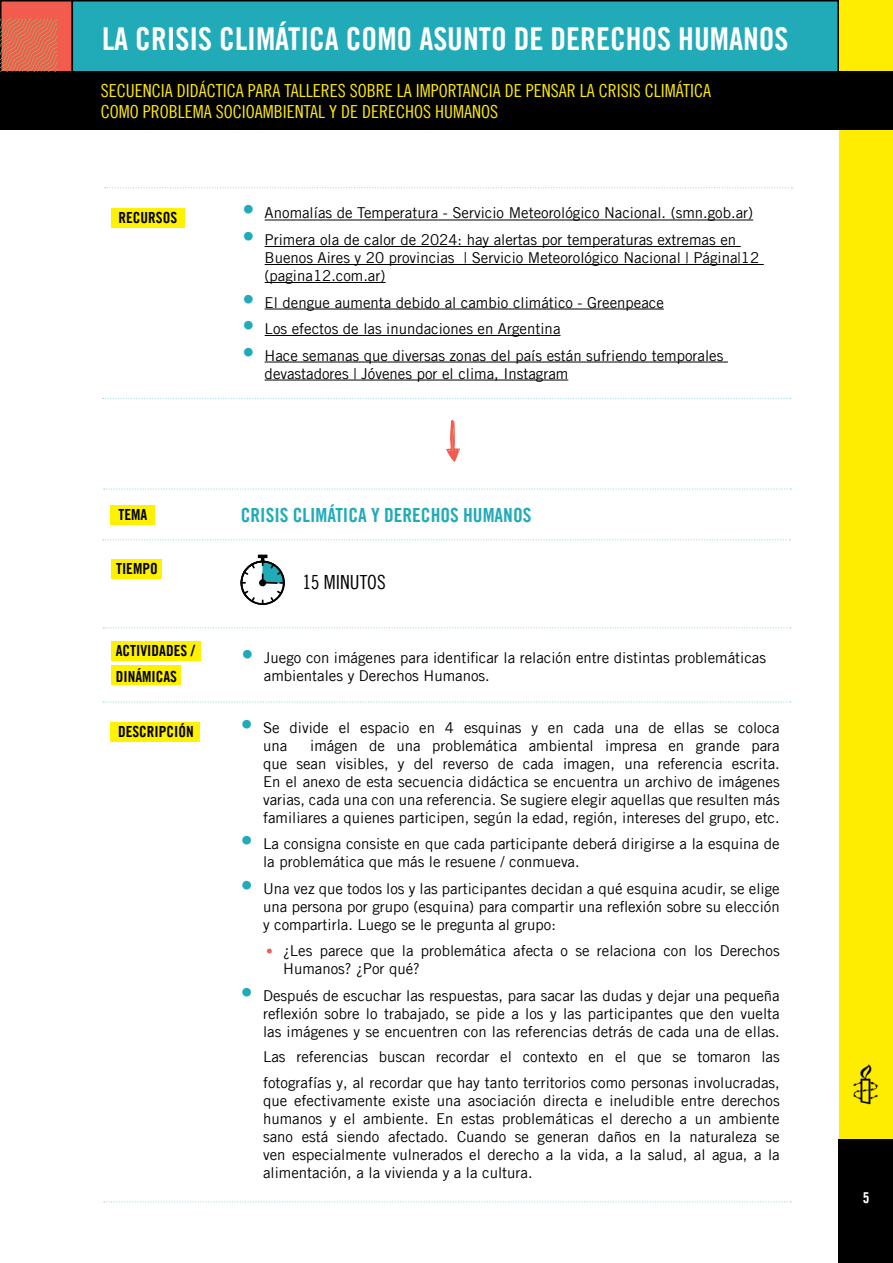
<style>
.page{position:relative;width:893px;height:1263px;background:#fff}
.page>*{position:absolute;margin:0;border:0;box-sizing:border-box;transform-origin:0 0}
.t1{font:31.5px "Amnesty Trade Gothic Bd Cn 20";color:#fff}
.t2{font:19.5px "Amnesty Trade Gothic Bd Cn 20";color:#21abb8}
.t3{font:19.5px "Amnesty Trade Gothic Cn 18";color:#000}
.t4{font:18px/21px "Amnesty Trade Gothic Cn 18";color:#ffed00}
.t5{font:15.3px/25.5px "Amnesty Trade Gothic Bd Cn 20";color:#000}
.t6{font:15px/18px "Amnesty Trade Gothic";color:#000}
.t7{font:15px "Amnesty Trade Gothic Bd Cn 20";color:#fff}
.s1{font-family:"Amnesty Trade Gothic Cn 18";font-size:24px;color:#21abb8}
.s2{font-size:13.5px;color:#f25c4f}
</style>
<div class="page">
<div style="left:839px;top:0;width:54px;height:1140px;background:#ffed00"></div>
<div style="left:0;top:0;width:73px;height:87px;background:#f25c4f;border:2px solid #000"></div>
<div style="left:72px;top:0;width:767px;height:118px;background:#21abb8;border:2px solid #000"></div>
<div style="left:839px;top:1140px;width:54px;height:123px;background:#000"></div>
<img style="left:853px;top:1064px;width:26px;height:41px">
<div style="left:0;top:71px;width:893px;height:59px;background:#000"></div>
<svg style="left:0;top:19px;width:57px;height:53px"></svg>
<svg style="left:105px;top:187px;width:687px;height:1px"></svg>
<hr style="left:265px;top:220px;width:488px;height:1px;background:#000">
<hr style="left:265px;top:246px;width:476px;height:1px;background:#000">
<hr style="left:265px;top:264px;width:499px;height:1px;background:#000">
<hr style="left:265px;top:282px;width:120px;height:1px;background:#000">
<hr style="left:265px;top:309px;width:399px;height:1px;background:#000">
<hr style="left:265px;top:335px;width:295px;height:1px;background:#000">
<hr style="left:265px;top:362px;width:463px;height:1px;background:#000">
<hr style="left:265px;top:380px;width:303px;height:1px;background:#000">
<div style="left:112px;top:208px;width:73px;height:20px;background:#fff200"></div>
<svg style="left:103px;top:398px;width:688px;height:1px"></svg>
<svg style="left:446px;top:419px;width:14px;height:43px"></svg>
<div style="left:110px;top:504px;width:44px;height:20px;background:#fff200"></div>
<div style="left:111px;top:558px;width:50px;height:20px;background:#fff200"></div>
<div style="left:111px;top:641px;width:90px;height:20px;background:#fff200"></div>
<div style="left:111px;top:665px;width:69px;height:20px;background:#fff200"></div>
<svg style="left:103px;top:701px;width:688px;height:2px"></svg>
<svg style="left:104px;top:1201px;width:687px;height:1px"></svg>
<svg style="left:103px;top:539px;width:687px;height:1px"></svg>
<svg style="left:103px;top:627px;width:688px;height:1px"></svg>
<svg style="left:104px;top:488px;width:687px;height:2px"></svg>
<div style="left:110px;top:722px;width:90px;height:20px;background:#fff200"></div>
<svg style="left:240px;top:555px;width:45px;height:50px"></svg>
<h1 class="t1" style="left:102px;top:20px;width:688px">LA CRISIS CLIMÁTICA COMO ASUNTO DE DERECHOS HUMANOS</h1>
<p class="t4" style="left:101px;top:80px;width:612px">SECUENCIA DIDÁCTICA PARA TALLERES SOBRE LA IMPORTANCIA DE PENSAR LA CRISIS CLIMÁTICA<br>COMO PROBLEMA SOCIOAMBIENTAL Y DE DERECHOS HUMANOS</p>
<p class="t5" style="left:118px;top:205px;width:60px">RECURSOS</p>
<p class="t5" style="left:119px;top:501px;width:30px">TEMA</p>
<p class="t5" style="left:116px;top:555px;width:43px">TIEMPO</p>
<p class="t6" style="left:242px;top:204px;width:512px"><span class="s1">•</span> Anomalías de Temperatura - Servicio Meteorológico Nacional. (smn.gob.ar)</p>
<p class="t6" style="left:265px;top:230px;width:496px;text-indent:-22px"><span class="s1">•</span> Primera ola de calor de 2024: hay alertas por temperaturas extremas en<br>Buenos Aires y 20 provincias | Servicio Meteorológico Nacional | Página|12 (pagina12.com.ar)</p>
<p class="t6" style="left:242px;top:293px;width:423px"><span class="s1">•</span> El dengue aumenta debido al cambio climático - Greenpeace</p>
<p class="t6" style="left:242px;top:319px;width:320px"><span class="s1">•</span> Los efectos de las inundaciones en Argentina</p>
<p class="t6" style="left:265px;top:346px;width:460px;text-indent:-22px"><span class="s1">•</span> Hace semanas que diversas zonas del país están sufriendo temporales devastadores | Jóvenes por el clima, Instagram</p>
<h2 class="t2" style="left:241px;top:503px;width:292px">CRISIS CLIMÁTICA Y DERECHOS HUMANOS</h2>
<h2 class="t3" style="left:302px;top:570px;width:85px">15 MINUTOS</h2>
<p class="t5" style="left:116px;top:638px;width:81px">ACTIVIDADES /<br>DINÁMICAS</p>
<p class="t6" style="left:264px;top:649px;width:504px;text-indent:-22px"><span class="s1">•</span> Juego con imágenes para identificar la relación entre distintas problemáticas ambientales y Derechos Humanos.</p>
<p class="t6" style="left:263px;top:718px;width:518px;text-indent:-22px"><span class="s1">•</span> Se divide el espacio en 4 esquinas y en cada una de ellas se coloca una</p>
<p class="t5" style="left:118px;top:719px;width:77px">DESCRIPCIÓN</p>
<p class="t6" style="left:263px;top:736px;width:518px;text-align:justify;text-indent:47px">imágen de una problemática ambiental impresa en grande para que sean visibles, y del reverso de cada imagen, una referencia escrita.<br>En el anexo de esta secuencia didáctica se encuentra un archivo de imágenes varias, cada una con una referencia. Se sugiere elegir aquellas que resulten más familiares a quienes participen, según la edad, región, intereses del grupo, etc.</p>
<p class="t6" style="left:263px;top:835px;width:518px;text-indent:-22px"><span class="s1">•</span> La consigna consiste en que cada participante deberá dirigirse a la esquina de la problemática que más le resuene / conmueva.</p>
<p class="t6" style="left:263px;top:879px;width:518px;text-align:justify;text-indent:-22px"><span class="s1">•</span> Una vez que todos los y las participantes decidan a qué esquina acudir, se elige una persona por grupo (esquina) para compartir una reflexión sobre su elección y compartirla. Luego se le pregunta al grupo:</p>
<p class="t6" style="left:283px;top:942px;width:498px;text-indent:-17px"><span class="s2">•</span> ¿Les parece que la problemática afecta o se relaciona con los Derechos<br>Humanos? ¿Por qué?</p>
<p class="t6" style="left:263px;top:986px;width:518px;text-align:justify;text-indent:-22px"><span class="s1">•</span> Después de escuchar las respuestas, para sacar las dudas y dejar una pequeña reflexión sobre lo trabajado, se pide a los y las participantes que den vuelta las imágenes y se encuentren con las referencias detrás de cada una de ellas.</p>
<p class="t6" style="left:263px;top:1044px;width:518px;line-height:25.5px">Las referencias buscan recordar el contexto en el que se tomaron las fotografías y, al recordar que hay tanto territorios como personas involucradas,</p>
<p class="t6" style="left:263px;top:1091px;width:518px;text-align:justify">que efectivamente existe una asociación directa e ineludible entre derechos humanos y el ambiente. En estas problemáticas el derecho a un ambiente sano está siendo afectado. Cuando se generan daños en la naturaleza se ven especialmente vulnerados el derecho a la vida, a la salud, al agua, a la alimentación, a la vivienda y a la cultura.</p>
<p class="t7" style="left:863px;top:1189px;width:8px">5</p>
</div>
